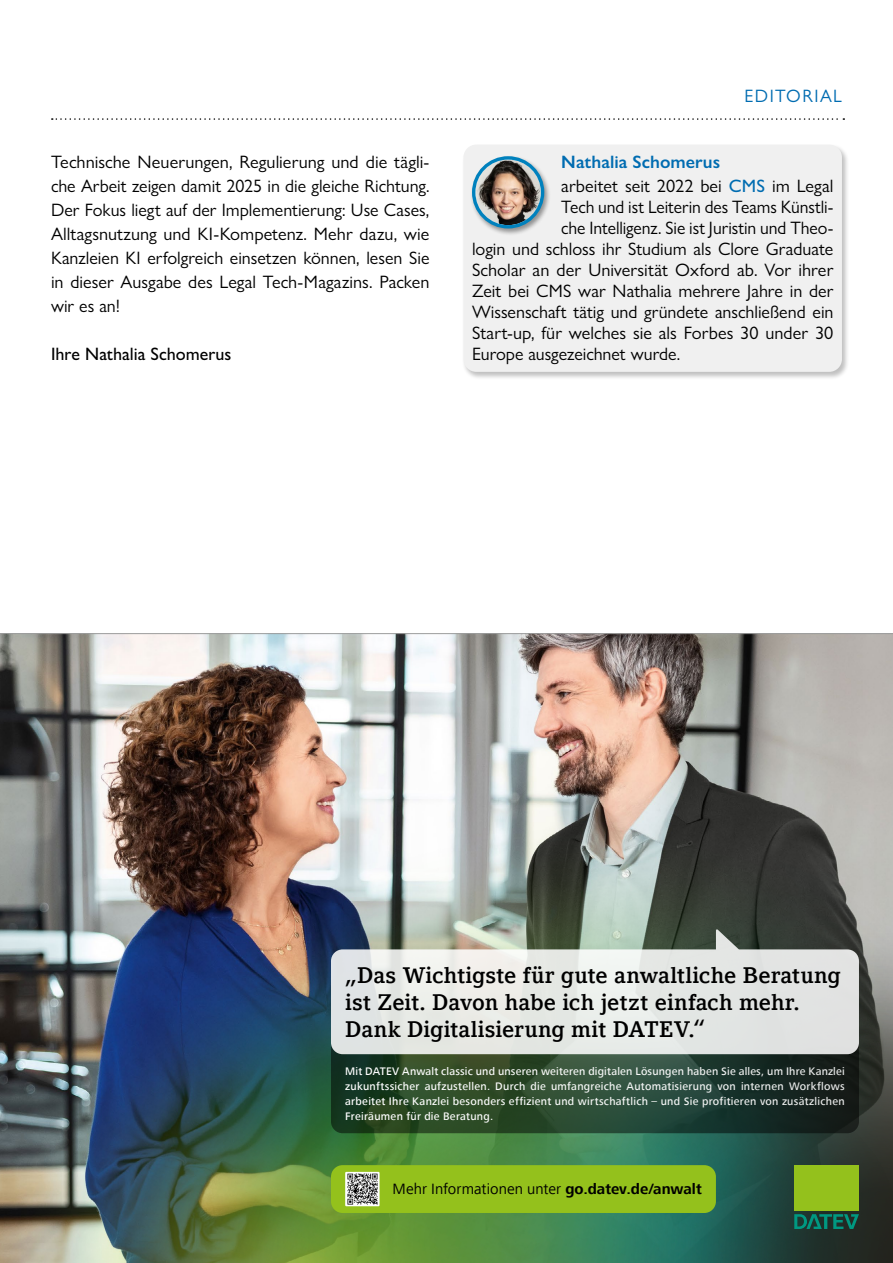
<style>
.page{position:relative;width:893px;height:1263px;background:#fff}
.page>*{position:absolute;margin:0;border:0;box-sizing:border-box;transform-origin:0 0}
.t1{font:700 22.5px/27px "Compatil DATEV";letter-spacing:.005em;color:#000}
.Kasten_Autor_2{font:18px/24px "Gill Sans Nova";color:#000;text-align:justify}
.t2{font:500 18px "Gill Sans Nova";color:#000}
.Kasten_Autor_1{font:600 18px "Gill Sans Nova";letter-spacing:.005em;color:#006cb1}
._0_HEAD{font:18px "Gill Sans Nova";letter-spacing:.08em;color:#006cb1}
.t3{font:15.3px "Frutiger Next Com";letter-spacing:.005em;color:#000}
.t4{font:500 11.25px/14.9px "Frutiger Next Com";letter-spacing:.025em;color:#fff;text-align:justify}
.s1{font-weight:500;color:#006cb1}
.s2{font-weight:700}
</style>
<div class="page">
<svg style="left:52px;top:118px;width:792px;height:2px"></svg>
<div style="left:461px;top:144px;width:388px;height:236px;background:#000;opacity:.25"></div>
<div style="left:463px;top:145px;width:379px;height:227px;background:#f0f0f0;border-radius:13px"></div>
<div style="left:470px;top:155px;width:81px;height:81px;background:#000;opacity:.4"></div>
<svg style="left:474px;top:158px;width:69px;height:69px"></svg>
<img style="left:475px;top:160px;width:66px;height:65px;border-radius:33px">
<div style="left:472px;top:156px;width:72px;height:72px;border:3px solid #0081bd;border-radius:50%"></div>
<img style="left:0;top:634px;width:893px;height:63px">
<img style="left:0;top:697px;width:893px;height:566px">
<svg style="left:859px;top:962px;width:34px;height:66px;background:#6e706b"></svg>
<img style="left:106px;top:1028px;width:787px;height:235px">
<svg style="left:794px;top:1214px;width:65px;height:15px"></svg>
<div style="left:794px;top:1165px;width:65px;height:46px;background:#94c11c"></div>
<svg style="left:331px;top:943px;width:528px;height:190px;background:#29432f"></svg>
<div style="left:331px;top:949px;width:528px;height:105px;background:linear-gradient(to right,#e9ece8,#e2e4e3);border-radius:12px"></div>
<svg style="left:716px;top:928px;width:23px;height:43px"></svg>
<div style="left:331px;top:1165px;width:385px;height:48px;background:#94c11c;border-radius:12px"></div>
<div style="left:345px;top:1172px;width:35px;height:34px;background:#fff"></div>
<img style="left:347px;top:1173px;width:31px;height:32px">
<hr style="left:0;top:633px;width:893px;height:1px;background:#9c9d9d">
<p class="Kasten_Autor_2" style="left:51px;top:150px;width:380px">Technische Neuerungen, Regulierung und die tägli&shy;che Arbeit zeigen damit 2025 in die gleiche Richtung.<br>Der Fokus liegt auf der Implementierung: Use Cases, Alltagsnutzung und KI-Kompetenz. Mehr dazu, wie Kanzleien KI erfolgreich einsetzen können, lesen Sie in dieser Ausgabe des Legal Tech-Magazins. Packen wir es an!</p>
<p class="t2" style="left:51px;top:343px;width:182px">Ihre Nathalia Schomerus</p>
<p class="_0_HEAD" style="left:744px;top:85px;width:99px">EDITORIAL</p>
<p class="Kasten_Autor_1" style="left:561px;top:151px;width:160px">Nathalia Schomerus</p>
<p class="Kasten_Autor_2" style="left:561px;top:174px;width:274px">arbeitet seit 2022 bei <span class="s1">CMS</span> im Legal</p>
<p class="Kasten_Autor_2" style="left:561px;top:195px;width:274px">Tech und ist Leiterin des Teams Künstli-</p>
<p class="Kasten_Autor_2" style="left:561px;top:216px;width:274px">che Intelligenz. Sie ist Juristin und Theo-</p>
<p class="Kasten_Autor_2" style="left:472px;top:237px;width:363px">login und schloss ihr Studium als Clore Graduate</p>
<p class="Kasten_Autor_2" style="left:472px;top:258px;width:363px">Scholar an der Universität Oxford ab. Vor ihrer</p>
<p class="Kasten_Autor_2" style="left:472px;top:279px;width:363px">Zeit bei CMS war Nathalia mehrere Jahre in der</p>
<p class="Kasten_Autor_2" style="left:472px;top:300px;width:363px">Wissenschaft tätig und gründete anschließend ein</p>
<p class="Kasten_Autor_2" style="left:472px;top:321px;width:363px">Start-up, für welches sie als Forbes 30 under 30</p>
<p class="Kasten_Autor_2" style="left:472px;top:342px;width:210px">Europe ausgezeichnet wurde.</p>
<p class="t1" style="left:345px;top:962px;width:497px">„Das Wichtigste für gute anwaltliche Beratung ist Zeit. Davon habe ich jetzt einfach mehr.<br>Dank Digitalisierung mit DATEV.“</p>
<p class="t4" style="left:345px;top:1064px;width:501px">Mit DATEV Anwalt classic und unseren weiteren digitalen Lösungen haben Sie alles, um Ihre Kanzlei zukunftssicher aufzustellen. Durch die umfangreiche Automatisierung von internen Workflows arbeitet Ihre Kanzlei besonders effizient und wirtschaftlich – und Sie profitieren von zusätzlichen Freiräumen für die Beratung.</p>
<p class="t3" style="left:393px;top:1180px;width:311px">Mehr Informationen unter <span class="s2">go.datev.de/anwalt</span></p>
</div>
